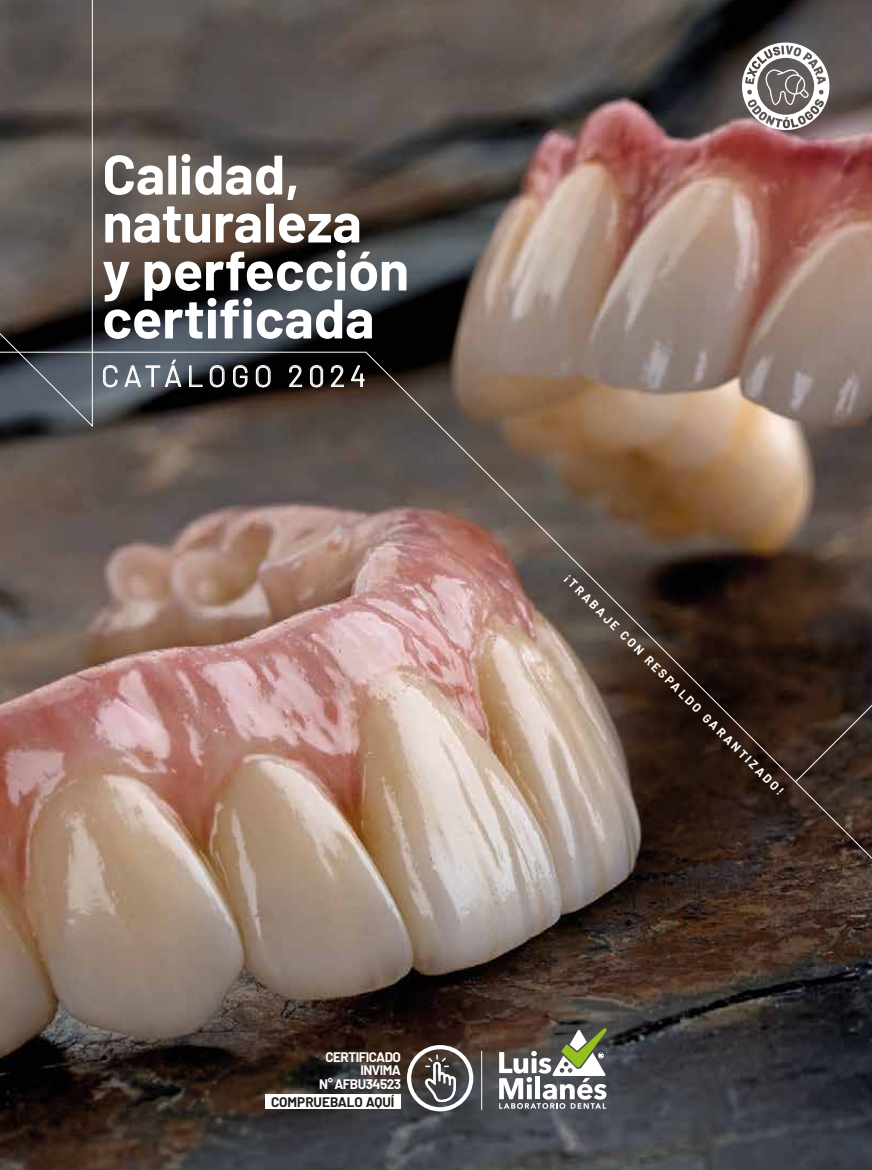
<style>
.page{position:relative;width:872px;height:1170px;background:#fff}
.page>*{position:absolute;margin:0;border:0;box-sizing:border-box;transform-origin:0 0}
.t1{font:700 55.5px/48px "Barlow";color:#fff}
.t2{font:300 29.55px "Barlow";letter-spacing:.16em;color:#fff}
.t3{font:700 13.5px/13.5px "Barlow";letter-spacing:-.04em;color:#fff;text-align:right}
.t4{font:700 13.5px "Barlow";color:#1d1d1b}
.t5{font:700 12px "Barlow";color:#fff}
</style>
<div class="page">
<img style="left:0;top:0;width:872px;height:1169px">
<svg style="left:407px;top:1044px;width:66px;height:67px"></svg>
<svg style="left:742px;top:43px;width:87px;height:87px"></svg>
<svg style="left:0;top:0;width:93px;height:351px;background:#574f4b"></svg>
<img style="left:0;top:351px;width:872px;height:531px">
<svg style="left:794px;top:681px;width:78px;height:101px;background:#36261e"></svg>
<svg style="left:499px;top:1027px;width:108px;height:81px"></svg>
<hr style="left:481px;top:1050px;width:1px;height:59px;background:#fff">
<div style="left:265px;top:1093px;width:135px;height:15px;background:#fff"></div>
<p class="t1" style="left:102px;top:146px;width:308px">Calidad, naturaleza<br>y perfección certificada</p>
<p class="t2" style="left:101px;top:354px;width:266px">CATÁLOGO 2024</p>
<p class="t3" style="left:319px;top:1049px;width:83px">CERTIFICADO<br>INVIMA<br>N° AFBU34523</p>
<p class="t4" style="left:271px;top:1091px;width:125px">COMPRUEBALO AQUÍ</p>
<p class="t5" style="left:572px;top:570px;width:307px;rotate:45deg">¡TRABAJE CON RESPALDO GARANTIZADO!</p>
</div>
